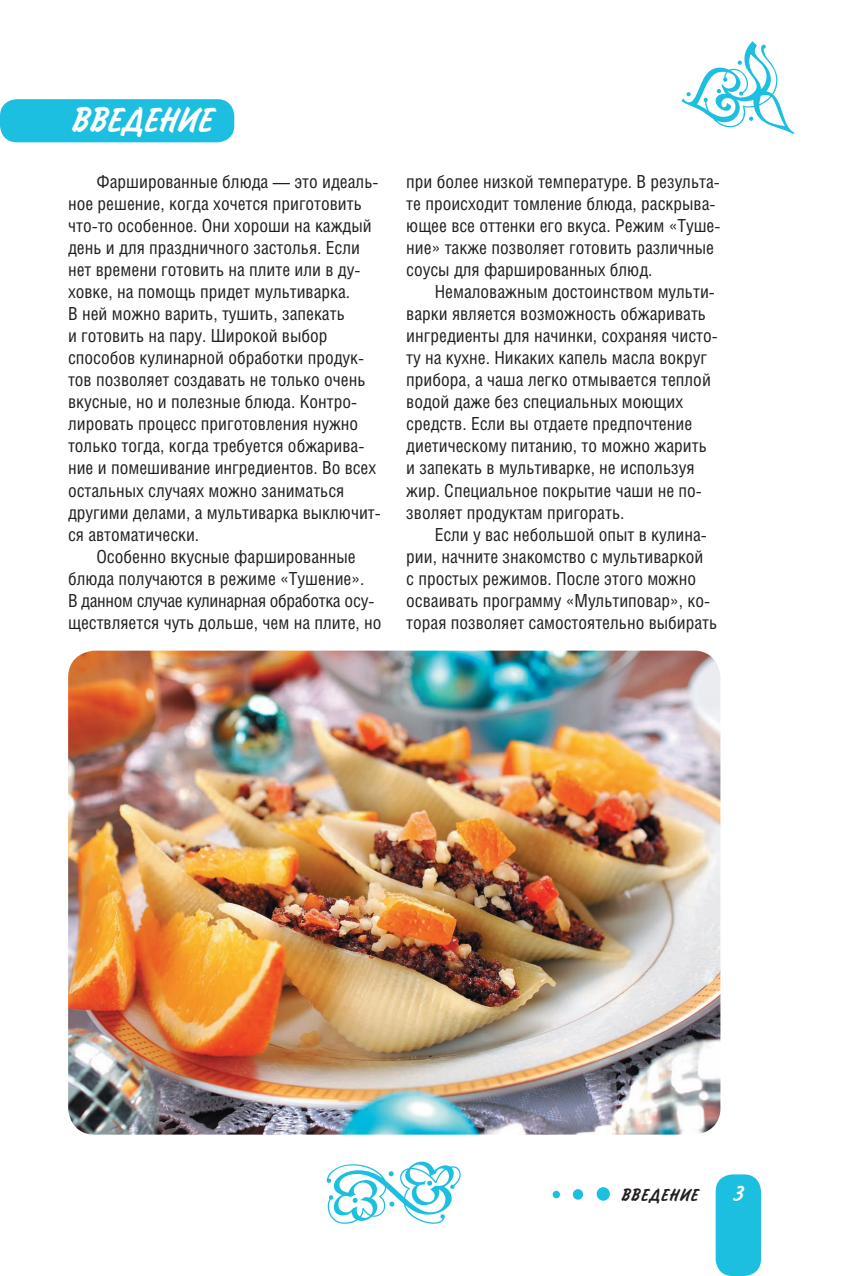
<style>
.page{position:relative;width:851px;height:1276px;background:#fff}
.page>*{position:absolute;margin:0;border:0;box-sizing:border-box;transform-origin:0 0}
.zag_2{font:36px "Inform";letter-spacing:.01em;color:#fff}
.koloncifra{font:22px "Inform";color:#fff}
.t1{font:18px/22px "Helios Cond";color:#231f20}
.koloncifra-2{font:18px "Inform";letter-spacing:.06em;color:#231f20}
</style>
<div class="page">
<img style="left:68px;top:650px;width:652px;height:484px">
<div style="left:715px;top:1174px;width:45px;height:102px;background:#1cbfdf;border-radius:17px"></div>
<svg style="left:552px;top:1187px;width:57px;height:13px"></svg>
<svg style="left:327px;top:1161px;width:133px;height:62px"></svg>
<svg style="left:681px;top:41px;width:113px;height:93px"></svg>
<div style="left:0;top:99px;width:234px;height:43px;background:#1cbfdf;border-radius:17px"></div>
<p class="zag_2" style="left:71px;top:99px;width:142px">ВВЕДЕНИЕ</p>
<p class="t1" style="left:68px;top:171px;width:314px;text-indent:28px">Фаршированные блюда — это идеаль&shy;ное решение, когда хочется приготовить что-то особенное. Они хороши на каждый день и для праздничного застолья. Если нет времени готовить на плите или в ду&shy;ховке, на помощь придет мультиварка.<br>В ней можно варить, тушить, запекать<br>и готовить на пару. Широкой выбор способов кулинарной обработки продук&shy;тов позволяет создавать не только очень вкусные, но и полезные блюда. Контро&shy;лировать процесс приготовления нужно только тогда, когда требуется обжарива&shy;ние и помешивание ингредиентов. Во всех остальных случаях можно заниматься другими делами, а мультиварка выключит&shy;ся автоматически.</p>
<p class="t1" style="left:68px;top:545px;width:315px;text-indent:28px">Особенно вкусные фаршированные блюда получаются в режиме «Тушение».<br>В данном случае кулинарная обработка осу&shy;ществляется чуть дольше, чем на плите, но</p>
<p class="t1" style="left:406px;top:171px;width:315px">при более низкой температуре. В результа&shy;те происходит томление блюда, раскрыва&shy;ющее все оттенки его вкуса. Режим «Туше&shy;ние» также позволяет готовить различные соусы для фаршированных блюд.</p>
<p class="t1" style="left:406px;top:281px;width:313px;text-indent:28px">Немаловажным достоинством мульти&shy;варки является возможность обжаривать ингредиенты для начинки, сохраняя чисто&shy;ту на кухне. Никаких капель масла вокруг прибора, а чаша легко отмывается теплой водой даже без специальных моющих средств. Если вы отдаете предпочтение диетическому питанию, то можно жарить и запекать в мультиварке, не используя жир. Специальное покрытие чаши не по&shy;зволяет продуктам пригорать.</p>
<p class="t1" style="left:406px;top:523px;width:312px;text-indent:28px">Если у вас небольшой опыт в кулина&shy;рии, начните знакомство с мультиваркой<br>с простых режимов. После этого можно осваивать программу «Мультиповар», ко&shy;торая позволяет самостоятельно выбирать</p>
<p class="koloncifra-2" style="left:621px;top:1184px;width:78px">ВВЕДЕНИЕ</p>
<p class="koloncifra" style="left:733px;top:1180px;width:12px">3</p>
</div>
